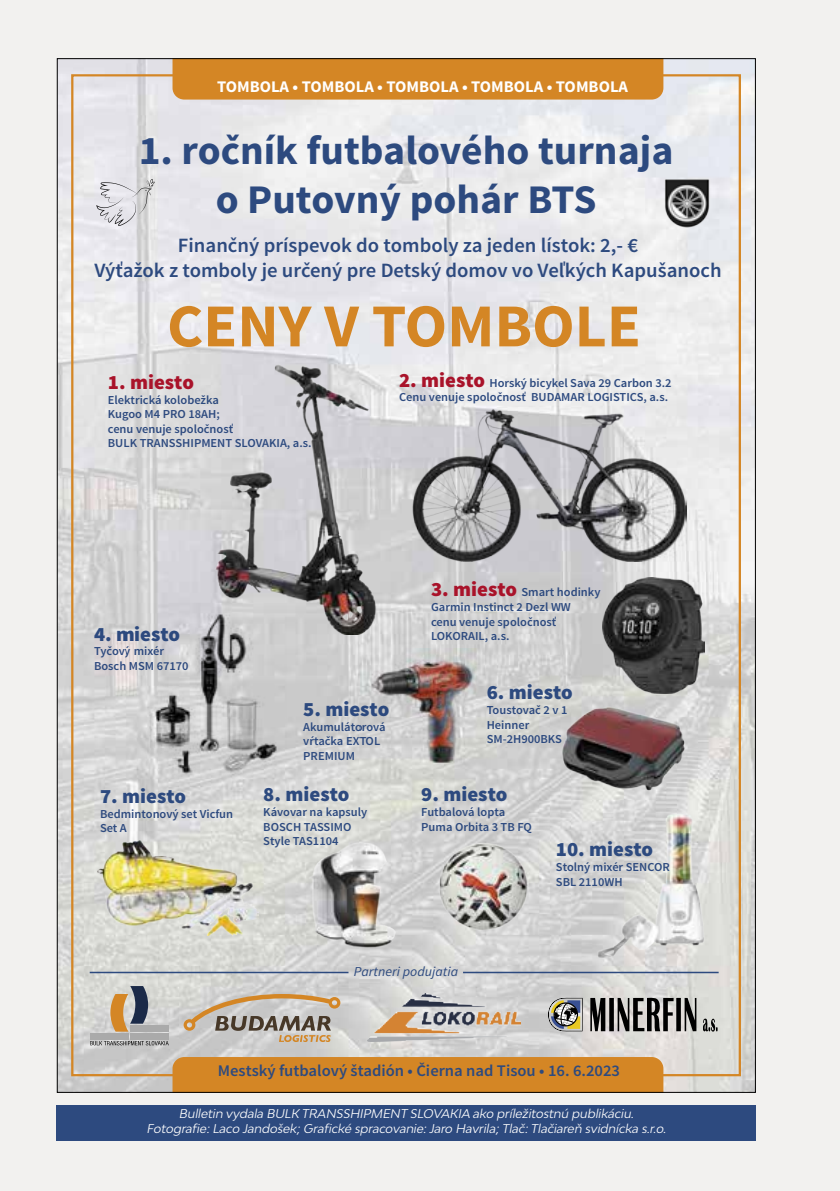
<style>
.page{position:relative;width:840px;height:1191px;background:#fff}
.page>*{position:absolute;margin:0;border:0;box-sizing:border-box;transform-origin:0 0}
.t1{font:700 61px "Source Sans Pro";color:#d48625}
.t2{font:700 40.6px/48.8px "Source Sans Pro";color:#2d4a7f;text-align:center}
.t3{font:600 20.4px/24.4px "Source Sans Pro";color:#2d4a7f;text-align:center}
.t4{font:900 20.4px "Source Sans Pro";color:#2d4a7f}
.t5{font:900 20.4px "Source Sans Pro";color:#a9132a}
.t6{font:600 16.2px "Source Sans Pro";color:#2d4a7f}
.t7{font:700 16.2px "Source Sans Pro";color:#fff}
.t8{font:italic 13.6px "Source Sans Pro";color:#2d4a7f}
.t9{font:600 12.2px/14.6px "Source Sans Pro";color:#2d4a7f}
.t10{font:italic 12px/14.4px "Bw Modelica";color:#fff;text-align:center}
.s1{font-weight:900;font-size:20.4px;color:#a9132a}
</style>
<div class="page">
<div style="left:0;top:0;width:839px;height:1191px;background:#f2f1ef"></div>
<div style="left:57px;top:1105px;width:698px;height:35px;background:#2d4a7f"></div>
<img style="left:59px;top:60px;width:694px;height:1030px">
<div style="left:172px;top:60px;width:491px;height:40px;background:#d48625"></div>
<div style="left:172px;top:1057px;width:491px;height:33px;background:#d48625"></div>
<div style="left:90px;top:1033px;width:38px;height:6px;background:#aaa"></div>
<div style="left:130px;top:1025px;width:38px;height:6px;background:#aaa"></div>
<div style="left:130px;top:1033px;width:38px;height:6px;background:#aaa"></div>
<svg style="left:110px;top:986px;width:38px;height:45px;background:#9e8d79"></svg>
<svg style="left:90px;top:1041px;width:79px;height:4px"></svg>
<svg style="left:183px;top:994px;width:157px;height:48px;background:#beb2a3"></svg>
<img style="left:367px;top:994px;width:153px;height:47px">
<svg style="left:590px;top:998px;width:127px;height:34px;background:#797876"></svg>
<svg style="left:547px;top:998px;width:35px;height:33px"></svg>
<div style="left:553px;top:1002px;width:24px;height:24px;border:1px solid #000;border-radius:50%"></div>
<hr style="left:463px;top:971px;width:255px;height:2px;background:#2d4a7f">
<hr style="left:90px;top:971px;width:258px;height:2px;background:#2d4a7f">
<img style="left:411px;top:408px;width:275px;height:153px">
<img style="left:180px;top:361px;width:207px;height:274px">
<img style="left:602px;top:577px;width:102px;height:116px">
<img style="left:126px;top:603px;width:161px;height:183px">
<img style="left:360px;top:648px;width:130px;height:129px">
<img style="left:560px;top:706px;width:126px;height:86px">
<img style="left:97px;top:840px;width:161px;height:95px">
<img style="left:295px;top:832px;width:126px;height:129px">
<img style="left:434px;top:840px;width:100px;height:92px">
<img style="left:568px;top:810px;width:157px;height:154px">
<svg style="left:96px;top:179px;width:58px;height:47px"></svg>
<img style="left:661px;top:179px;width:50px;height:49px">
<h3 class="t7" style="left:217px;top:76px;width:412px">TOMBOLA • TOMBOLA • TOMBOLA • TOMBOLA • TOMBOLA</h3>
<h2 class="t2" style="left:139px;top:128px;width:536px">1. ročník futbalového turnaja o Putovný pohár BTS</h2>
<h3 class="t3" style="left:94px;top:234px;width:628px">Finančný príspevok do tomboly za jeden lístok: 2,- €<br>Výťažok z tomboly je určený pre Detský domov vo Veľkých Kapušanoch</h3>
<h1 class="t1" style="left:167px;top:287px;width:475px">CENY V TOMBOLE</h1>
<h3 class="t5" style="left:108px;top:369px;width:88px">1. miesto</h3>
<p class="t9" style="left:108px;top:392px;width:205px">Elektrická kolobežka<br>Kugoo M4 PRO 18AH;<br>cenu venuje spoločnosť<br>BULK TRANSSHIPMENT SLOVAKIA, a.s.</p>
<p class="t9" style="left:399px;top:375px;width:274px"><span class="s1">2. miesto</span> Horský bicykel Sava 29 Carbon 3.2<br>Cenu venuje spoločnosť BUDAMAR LOGISTICS, a.s.</p>
<p class="t9" style="left:431px;top:585px;width:171px"><span class="s1">3. miesto</span> Smart hodinky<br>Garmin Instinct 2 Dezl WW<br>cenu venuje spoločnosť</p>
<h3 class="t4" style="left:94px;top:620px;width:88px">4. miesto</h3>
<p class="t9" style="left:431px;top:629px;width:80px">LOKORAIL, a.s.</p>
<p class="t9" style="left:94px;top:644px;width:96px">Tyčový mixér<br>Bosch MSM 67170</p>
<h3 class="t4" style="left:303px;top:696px;width:88px">5. miesto</h3>
<p class="t9" style="left:303px;top:719px;width:84px">Akumulátorová vŕtačka EXTOL<br>PREMIUM</p>
<h3 class="t4" style="left:486px;top:679px;width:88px">6. miesto</h3>
<p class="t9" style="left:486px;top:703px;width:82px">Toustovač 2 v 1<br>Heinner<br>SM-2H900BKS</p>
<h3 class="t4" style="left:100px;top:782px;width:88px">7. miesto</h3>
<p class="t9" style="left:100px;top:806px;width:134px">Bedmintonový set Vicfun<br>Set A</p>
<h3 class="t4" style="left:263px;top:781px;width:88px">8. miesto</h3>
<p class="t9" style="left:263px;top:805px;width:105px">Kávovar na kapsuly<br>BOSCH TASSIMO<br>Style TAS1104</p>
<h3 class="t4" style="left:421px;top:781px;width:88px">9. miesto</h3>
<p class="t9" style="left:421px;top:805px;width:112px">Futbalová lopta<br>Puma Orbita 3 TB FQ</p>
<h3 class="t4" style="left:555px;top:836px;width:99px">10. miesto</h3>
<p class="t9" style="left:555px;top:860px;width:116px">Stolný mixér SENCOR<br>SBL 2110WH</p>
<p class="t8" style="left:354px;top:963px;width:106px">Partneri podujatia</p>
<h3 class="t6" style="left:218px;top:1060px;width:403px">Mestský futbalový štadión • Čierna nad Tisou • 16. 6.2023</h3>
<p class="t10" style="left:146px;top:1106px;width:523px">Bulletin vydala BULK TRANSSHIPMENT SLOVAKIA ako príležitostnú publikáciu.<br>Fotografie:Laco Jandošek;Grafické spracovanie:Jaro Havrila;Tlač:Tlačiareň svidnícka s.r.o.</p>
</div>
